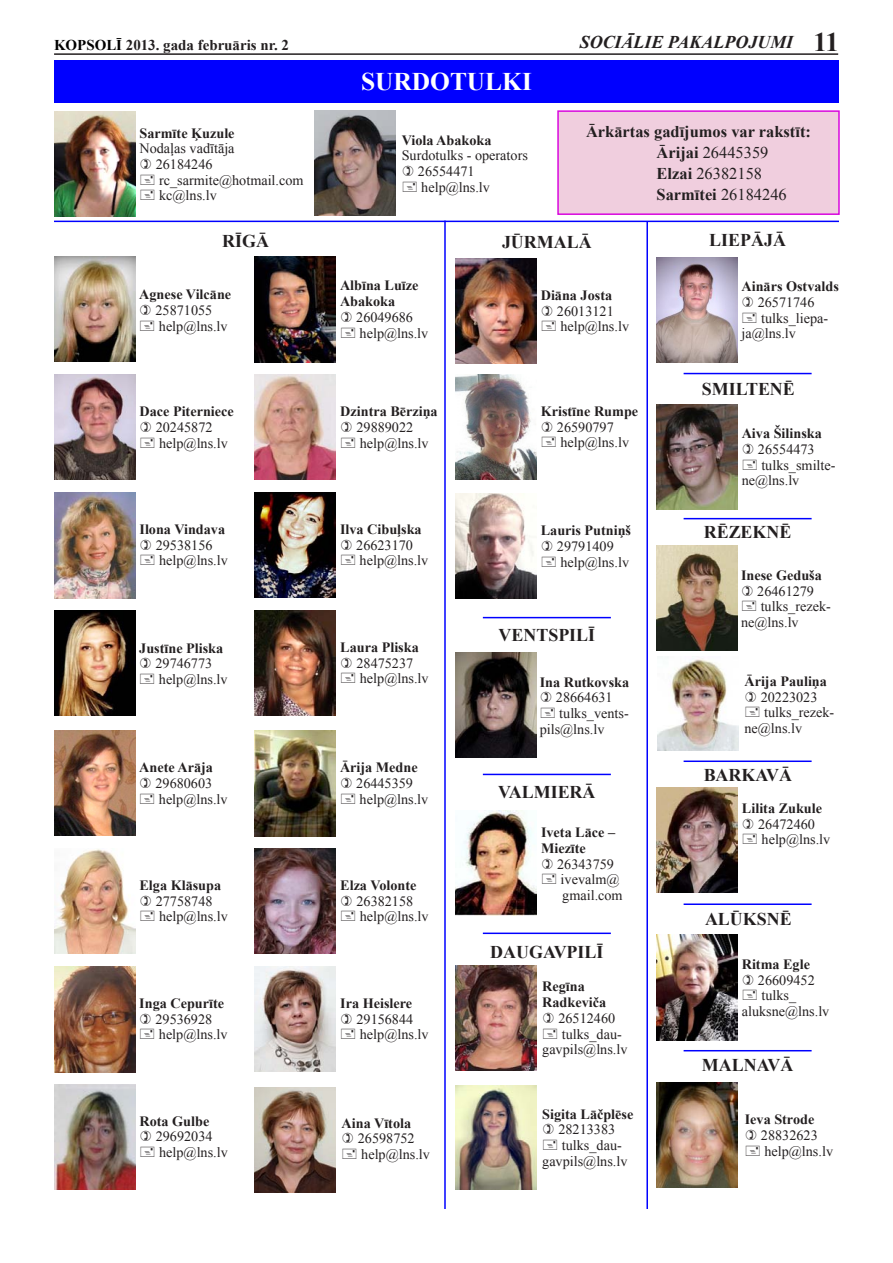
<style>
.page{position:relative;width:893px;height:1263px;background:#fff}
.page>*{position:absolute;margin:0;border:0;box-sizing:border-box;transform-origin:0 0}
.t1{font:700 26.85px "Times New Roman";color:#231f20}
.t2{font:700 25.35px "Times New Roman";color:#fff}
.t3{font:700 18px "Times New Roman";color:#231f20}
.t4{font:italic 700 18px "Times New Roman";color:#231f20}
.t5{font:700 16.5px "Times New Roman";color:#231f20}
.t6{font:16.5px "Times New Roman";color:#231f20}
.t7{font:700 15px "Times New Roman";color:#231f20}
.t8{font:14.25px/15.8px "Times New Roman";color:#231f20}
.t9{font:700 14.25px/15.8px "Times New Roman";color:#231f20;text-align:center}
.s1{color:#000}
.s2{font-weight:400}
.s3{font-weight:700}
</style>
<div class="page">
<hr style="left:54px;top:53px;width:784px;height:2px;background:#231f20">
<div style="left:54px;top:60px;width:785px;height:43px;background:#00f"></div>
<img style="left:54px;top:257px;width:81px;height:105px">
<img style="left:656px;top:257px;width:81px;height:105px">
<img style="left:656px;top:404px;width:81px;height:105px">
<img style="left:255px;top:257px;width:81px;height:106px">
<img style="left:54px;top:730px;width:81px;height:105px">
<img style="left:255px;top:730px;width:81px;height:107px">
<img style="left:657px;top:656px;width:81px;height:94px">
<img style="left:54px;top:374px;width:81px;height:105px">
<img style="left:455px;top:258px;width:81px;height:105px">
<img style="left:255px;top:374px;width:81px;height:105px">
<img style="left:54px;top:849px;width:81px;height:104px">
<img style="left:255px;top:848px;width:81px;height:105px">
<img style="left:656px;top:1082px;width:81px;height:105px">
<img style="left:54px;top:492px;width:81px;height:106px">
<img style="left:255px;top:492px;width:81px;height:105px">
<img style="left:455px;top:652px;width:81px;height:105px">
<img style="left:656px;top:546px;width:81px;height:105px">
<img style="left:54px;top:966px;width:81px;height:106px">
<img style="left:255px;top:966px;width:81px;height:105px">
<img style="left:455px;top:810px;width:81px;height:105px">
<img style="left:54px;top:610px;width:81px;height:105px">
<img style="left:455px;top:374px;width:81px;height:105px">
<img style="left:255px;top:610px;width:81px;height:105px">
<img style="left:455px;top:493px;width:81px;height:105px">
<img style="left:656px;top:787px;width:81px;height:105px">
<img style="left:455px;top:965px;width:81px;height:105px">
<img style="left:656px;top:935px;width:81px;height:106px">
<img style="left:455px;top:1085px;width:81px;height:104px">
<img style="left:54px;top:111px;width:81px;height:105px">
<img style="left:315px;top:111px;width:81px;height:105px">
<hr style="left:54px;top:221px;width:785px;height:1px;background:#00f">
<img style="left:54px;top:1085px;width:81px;height:105px">
<img style="left:255px;top:1087px;width:81px;height:105px">
<hr style="left:444px;top:221px;width:2px;height:988px;background:#00f">
<hr style="left:646px;top:221px;width:2px;height:988px;background:#00f">
<div style="left:558px;top:111px;width:281px;height:103px;background:#f0cede"></div>
<div style="left:557px;top:110px;width:283px;height:105px;border:2px solid #d908de"></div>
<hr style="left:483px;top:932px;width:128px;height:2px;background:#00f">
<hr style="left:483px;top:774px;width:128px;height:1px;background:#00f">
<hr style="left:483px;top:617px;width:128px;height:1px;background:#00f">
<hr style="left:684px;top:373px;width:128px;height:1px;background:#00f">
<hr style="left:684px;top:518px;width:128px;height:1px;background:#00f">
<hr style="left:684px;top:760px;width:128px;height:2px;background:#00f">
<hr style="left:684px;top:903px;width:128px;height:2px;background:#00f">
<hr style="left:684px;top:1050px;width:128px;height:1px;background:#00f">
<p class="t7" style="left:54px;top:35px;width:236px"><span class="s1">KOPSOLĪ</span> 2013. gada februāris nr. 2</p>
<p class="t4" style="left:580px;top:30px;width:215px">SOCIĀLIE PAKALPOJUMI</p>
<p class="t1" style="left:813px;top:24px;width:27px">11</p>
<p class="t2" style="left:361px;top:64px;width:172px">SURDOTULKI</p>
<p class="t9" style="left:139px;top:125px;width:97px">Sarmīte Ķuzule</p>
<p class="t8" style="left:140px;top:140px;width:97px">Nodaļas vadītāja</p>
<p class="t8" style="left:156px;top:156px;width:58px">26184246</p>
<p class="t8" style="left:159px;top:172px;width:146px">rc_sarmite@hotmail.com</p>
<p class="t8" style="left:159px;top:188px;width:59px">kc@lns.lv</p>
<p class="t3" style="left:222px;top:229px;width:48px">RĪGĀ</p>
<p class="t9" style="left:139px;top:286px;width:93px">Agnese Vilcāne<br><span class="s2">25871055</span></p>
<p class="t8" style="left:159px;top:318px;width:70px">help@lns.lv</p>
<p class="t9" style="left:402px;top:132px;width:91px">Viola Abakoka</p>
<p class="t8" style="left:402px;top:147px;width:128px">Surdotulks - operators</p>
<p class="t8" style="left:418px;top:163px;width:58px">26554471</p>
<p class="t8" style="left:421px;top:179px;width:70px">help@lns.lv</p>
<p class="t5" style="left:586px;top:120px;width:226px">Ārkārtas gadījumos var rakstīt:</p>
<p class="t6" style="left:657px;top:141px;width:113px"><span class="s3">Ārijai</span> 26445359</p>
<p class="t6" style="left:657px;top:162px;width:107px"><span class="s3">Elzai</span> 26382158</p>
<p class="t5" style="left:657px;top:183px;width:132px">Sarmītei <span class="s2">26184246</span></p>
<p class="t9" style="left:340px;top:277px;width:80px">Albīna Luīze</p>
<p class="t9" style="left:340px;top:293px;width:57px">Abakoka</p>
<p class="t8" style="left:356px;top:309px;width:58px">26049686</p>
<p class="t8" style="left:360px;top:325px;width:70px">help@lns.lv</p>
<p class="t3" style="left:502px;top:230px;width:91px">JŪRMALĀ</p>
<p class="t8" style="left:557px;top:287px;width:74px;text-indent:-16px"><span class="s3">Diāna Josta<br></span>26013121 help@lns.lv</p>
<p class="t3" style="left:709px;top:228px;width:78px">LIEPĀJĀ</p>
<p class="t9" style="left:741px;top:278px;width:99px">Ainārs Ostvalds</p>
<p class="t8" style="left:758px;top:294px;width:58px">26571746</p>
<p class="t8" style="left:761px;top:310px;width:69px">tulks_liepa-</p>
<p class="t8" style="left:741px;top:325px;width:56px">ja@lns.lv</p>
<p class="t3" style="left:702px;top:377px;width:95px">SMILTENĒ</p>
<p class="t8" style="left:156px;top:403px;width:80px;text-indent:-16px"><span class="s3">Dace Piterniece<br></span>20245872 help@lns.lv</p>
<p class="t8" style="left:356px;top:403px;width:83px;text-indent:-16px"><span class="s3">Dzintra Bērziņa<br></span>29889022 help@lns.lv</p>
<p class="t8" style="left:156px;top:521px;width:74px;text-indent:-16px"><span class="s3">Ilona Vindava<br></span>29538156 help@lns.lv</p>
<p class="t8" style="left:356px;top:521px;width:74px;text-indent:-16px"><span class="s3">Ilva Cibuļska<br></span>26623170 help@lns.lv</p>
<p class="t8" style="left:155px;top:640px;width:74px;text-indent:-16px"><span class="s3">Justīne Pliska<br></span>29746773 help@lns.lv</p>
<p class="t8" style="left:356px;top:639px;width:74px;text-indent:-16px"><span class="s3">Laura Pliska<br></span>28475237 help@lns.lv</p>
<p class="t8" style="left:155px;top:759px;width:74px;text-indent:-16px"><span class="s3">Anete Arāja<br></span>29680603 help@lns.lv</p>
<p class="t8" style="left:356px;top:759px;width:74px;text-indent:-16px"><span class="s3">Ārija Medne<br></span>26445359 help@lns.lv</p>
<p class="t8" style="left:156px;top:877px;width:74px;text-indent:-16px"><span class="s3">Elga Klāsupa<br></span>27758748 help@lns.lv</p>
<p class="t8" style="left:356px;top:877px;width:74px;text-indent:-16px"><span class="s3">Elza Volonte<br></span>26382158 help@lns.lv</p>
<p class="t8" style="left:155px;top:995px;width:74px;text-indent:-16px"><span class="s3">Inga Cepurīte<br></span>29536928 help@lns.lv</p>
<p class="t8" style="left:356px;top:995px;width:74px;text-indent:-16px"><span class="s3">Ira Heislere<br></span>29156844 help@lns.lv</p>
<p class="t8" style="left:156px;top:1113px;width:74px;text-indent:-16px"><span class="s3">Rota Gulbe<br></span>29692034 help@lns.lv</p>
<p class="t8" style="left:358px;top:1115px;width:74px;text-indent:-16px"><span class="s3">Aina Vītola<br></span>26598752 help@lns.lv</p>
<p class="t8" style="left:557px;top:403px;width:83px;text-indent:-16px"><span class="s3">Kristīne Rumpe<br></span>26590797 help@lns.lv</p>
<p class="t8" style="left:557px;top:522px;width:76px;text-indent:-16px"><span class="s3">Lauris Putniņš<br></span>29791409 help@lns.lv</p>
<p class="t3" style="left:498px;top:623px;width:98px">VENTSPILĪ</p>
<p class="t9" style="left:540px;top:674px;width:91px">Ina Rutkovska</p>
<p class="t8" style="left:556px;top:689px;width:58px">28664631</p>
<p class="t8" style="left:559px;top:705px;width:71px">tulks_vents-</p>
<p class="t8" style="left:540px;top:721px;width:66px">pils@lns.lv</p>
<p class="t3" style="left:498px;top:779px;width:99px">VALMIERĀ</p>
<p class="t9" style="left:541px;top:824px;width:76px">Iveta Lāce –</p>
<p class="t9" style="left:541px;top:840px;width:46px">Miezīte</p>
<p class="t8" style="left:557px;top:856px;width:58px">26343759</p>
<p class="t8" style="left:561px;top:871px;width:60px">ivevalm@</p>
<p class="t8" style="left:562px;top:887px;width:62px">gmail.com</p>
<p class="t3" style="left:490px;top:939px;width:115px">DAUGAVPILĪ</p>
<p class="t9" style="left:542px;top:978px;width:44px">Regīna</p>
<p class="t9" style="left:542px;top:994px;width:65px">Radkeviča</p>
<p class="t8" style="left:558px;top:1010px;width:58px">26512460</p>
<p class="t8" style="left:562px;top:1026px;width:61px">tulks_dau-</p>
<p class="t8" style="left:542px;top:1041px;width:87px">gavpils@lns.lv</p>
<p class="t8" style="left:542px;top:1106px;width:93px;text-align:center"><span class="s3">Sigita Lāčplēse<br></span>28213383 tulks_dau&shy;gavpils@lns.lv</p>
<p class="t9" style="left:742px;top:425px;width:82px">Aiva Šilinska</p>
<p class="t8" style="left:758px;top:441px;width:58px">26554473</p>
<p class="t8" style="left:761px;top:457px;width:76px">tulks_smilte-</p>
<p class="t8" style="left:742px;top:472px;width:59px">ne@lns.lv</p>
<p class="t3" style="left:704px;top:519px;width:89px">RĒZEKNĒ</p>
<p class="t9" style="left:741px;top:567px;width:82px">Inese Geduša</p>
<p class="t8" style="left:757px;top:583px;width:58px">26461279</p>
<p class="t8" style="left:761px;top:598px;width:72px">tulks_rezek-</p>
<p class="t8" style="left:741px;top:614px;width:59px">ne@lns.lv</p>
<p class="t9" style="left:744px;top:673px;width:84px">Ārija Pauliņa</p>
<p class="t8" style="left:761px;top:689px;width:58px">20223023</p>
<p class="t8" style="left:764px;top:704px;width:72px">tulks_rezek-</p>
<p class="t8" style="left:744px;top:720px;width:59px">ne@lns.lv</p>
<p class="t3" style="left:704px;top:762px;width:90px">BARKAVĀ</p>
<p class="t8" style="left:758px;top:800px;width:74px;text-indent:-16px"><span class="s3">Lilita Zukule<br></span>26472460 help@lns.lv</p>
<p class="t3" style="left:705px;top:907px;width:88px">ALŪKSNĒ</p>
<p class="t9" style="left:742px;top:956px;width:70px">Ritma Egle</p>
<p class="t8" style="left:758px;top:972px;width:58px">26609452</p>
<p class="t8" style="left:761px;top:987px;width:36px">tulks_</p>
<p class="t8" style="left:742px;top:1003px;width:89px">aluksne@lns.lv</p>
<p class="t3" style="left:702px;top:1053px;width:93px">MALNAVĀ</p>
<p class="t8" style="left:761px;top:1111px;width:74px;text-indent:-16px"><span class="s3">Ieva Strode<br></span>28832623 help@lns.lv</p>
</div>
